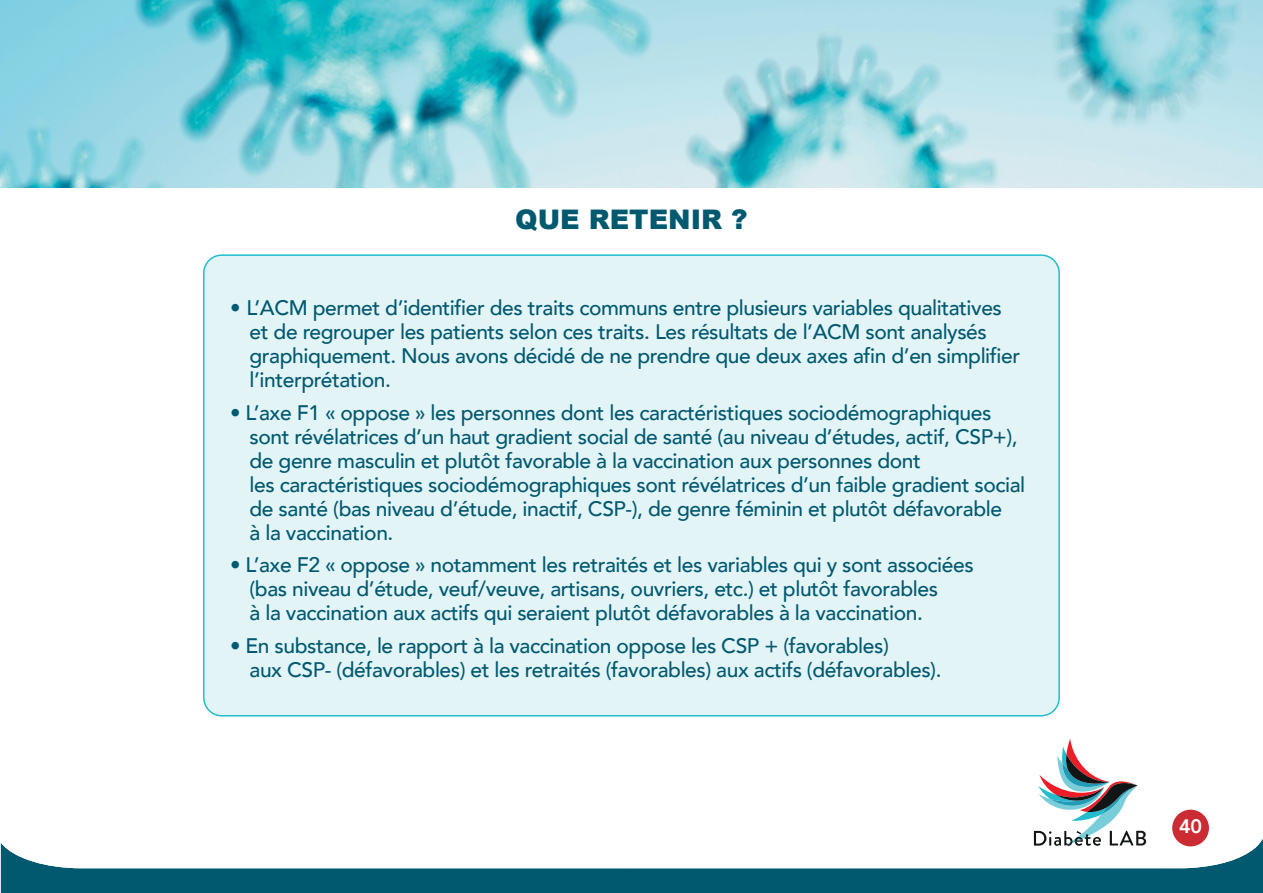
<style>
.page{position:relative;width:1263px;height:893px;background:#fff}
.page>*{position:absolute;margin:0;border:0;box-sizing:border-box;transform-origin:0 0}
.t1{font:900 27px "Arial";color:#015970}
.t2{font:500 21px/24px "Avenir";letter-spacing:-.02em;color:#015970}
.t3{font:800 19.5px "Avenir";color:#fff}
</style>
<div class="page">
<svg style="left:0;top:839px;width:1263px;height:54px"></svg>
<svg style="left:1034px;top:739px;width:112px;height:107px"></svg>
<div style="left:1172px;top:810px;width:37px;height:36px;background:#cb2c33;border-radius:50%"></div>
<img style="left:0;top:0;width:1263px;height:187px">
<div style="left:204px;top:255px;width:855px;height:461px;background:#e3f4f6;border-radius:18px"></div>
<p class="t1" style="left:515px;top:199px;width:234px">QUE RETENIR ?</p>
<p class="t2" style="left:250px;top:295px;width:772px;text-indent:-19px">• L’ACM permet d’identifier des traits communs entre plusieurs variables qualitatives et de regrouper les patients selon ces traits. Les résultats de l’ACM sont analysés graphiquement. Nous avons décidé de ne prendre que deux axes afin d’en simplifier l’interprétation.</p>
<p class="t2" style="left:250px;top:399px;width:777px;text-indent:-19px">• L’axe F1 « oppose » les personnes dont les caractéristiques sociodémographiques sont révélatrices d’un haut gradient social de santé (au niveau d’études, actif, CSP+), de genre masculin et plutôt favorable à la vaccination aux personnes dont<br>les caractéristiques sociodémographiques sont révélatrices d’un faible gradient social de santé (bas niveau d’étude, inactif, CSP-), de genre féminin et plutôt défavorable<br>à la vaccination.</p>
<p class="t2" style="left:250px;top:552px;width:726px;text-indent:-19px">• L’axe F2 « oppose » notamment les retraités et les variables qui y sont associées (bas niveau d’étude, veuf/veuve, artisans, ouvriers, etc.) et plutôt favorables<br>à la vaccination aux actifs qui seraient plutôt défavorables à la vaccination.</p>
<p class="t2" style="left:250px;top:632px;width:693px;text-indent:-19px">• En substance, le rapport à la vaccination oppose les CSP + (favorables)<br>aux CSP- (défavorables) et les retraités (favorables) aux actifs (défavorables).</p>
<p class="t3" style="left:1179px;top:811px;width:25px">40</p>
</div>
